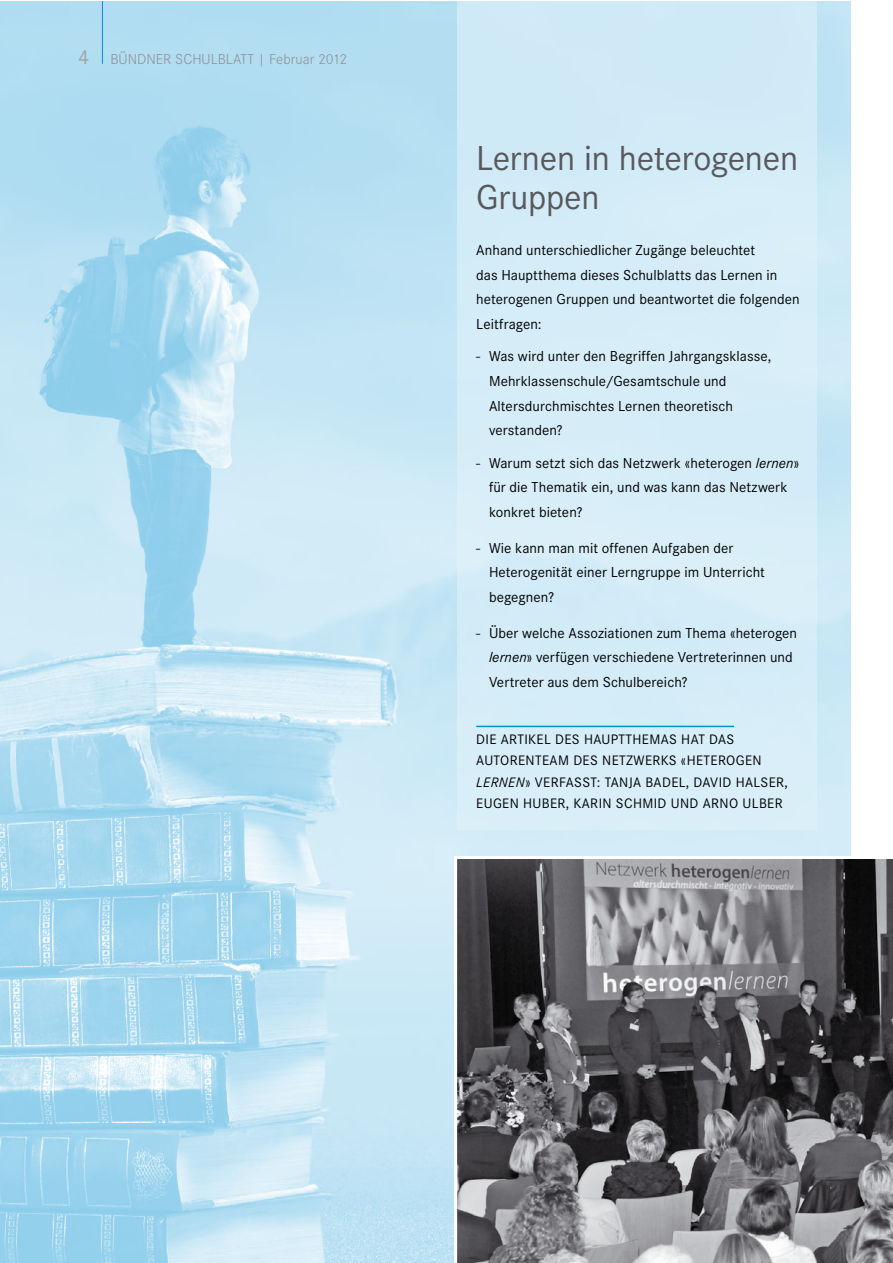
<style>
.page{position:relative;width:893px;height:1263px;background:#fff}
.page>*{position:absolute;margin:0;border:0;box-sizing:border-box;transform-origin:0 0}
.t1{font:36px/39px "Corporate S";letter-spacing:-.01em;color:#59585d}
.t2{font:15px/24.6px "Corporate S";letter-spacing:.005em;color:#000}
.t3{font:300 15px "Corporate S";color:#919094}
.t4{font:14.25px/21.3px "Corporate S";letter-spacing:.025em;color:#000}
.s1{font-weight:400;font-size:21px;color:#a1a2a5}
.s2{font-style:italic}
</style>
<div class="page">
<img style="left:0;top:1px;width:850px;height:1262px">
<div style="left:457px;top:1px;width:359px;height:828px;background:#d5edf8"></div>
<hr style="left:476px;top:726px;width:258px;height:1px;background:#0091d3">
<svg style="left:453px;top:854px;width:439px;height:409px;background:#6a6a6d"></svg>
<hr style="left:102px;top:1px;width:1px;height:63px;background:#0091d3">
<p class="t3" style="left:78px;top:50px;width:271px"><span class="s1">4</span> BÜNDNER SCHULBLATT | Februar 2012</p>
<h1 class="t1" style="left:476px;top:139px;width:324px">Lernen in heterogenen<br>Gruppen</h1>
<p class="t2" style="left:476px;top:238px;width:325px">Anhand unterschiedlicher Zugänge beleuchtet<br>das Hauptthema dieses Schulblatts das Lernen in heterogenen Gruppen und beantwortet die folgenden Leitfragen:</p>
<p class="t2" style="left:489px;top:344px;width:284px;text-indent:-13px">- Was wird unter den Begriffen Jahrgangsklasse, Mehrklassenschule/Gesamtschule und Altersdurchmischtes Lernen theoretisch verstanden?</p>
<p class="t2" style="left:489px;top:451px;width:312px;text-indent:-13px">- Warum setzt sich das Netzwerk «heterogen <span class="s2">lernen</span>» für die Thematik ein, und was kann das Netzwerk konkret bieten?</p>
<p class="t2" style="left:489px;top:536px;width:277px;text-indent:-13px">- Wie kann man mit offenen Aufgaben der<br>Heterogenität einer Lerngruppe im Unterricht begegnen?</p>
<p class="t2" style="left:489px;top:621px;width:310px;text-indent:-13px">- Über welche Assoziationen zum Thema «heterogen <span class="s2">lernen</span>» verfügen verschiedene Vertreterinnen und<br>Vertreter aus dem Schulbereich?</p>
<p class="t4" style="left:476px;top:729px;width:313px">DIE ARTIKEL DES HAUPTTHEMAS HAT DAS AUTORENTEAM DES NETZWERKS «HETEROGEN <span class="s2">LERNEN</span>» VERFASST: TANJA BADEL, DAVID HALSER, EUGEN HUBER, KARIN SCHMID UND ARNO ULBER</p>
</div>
